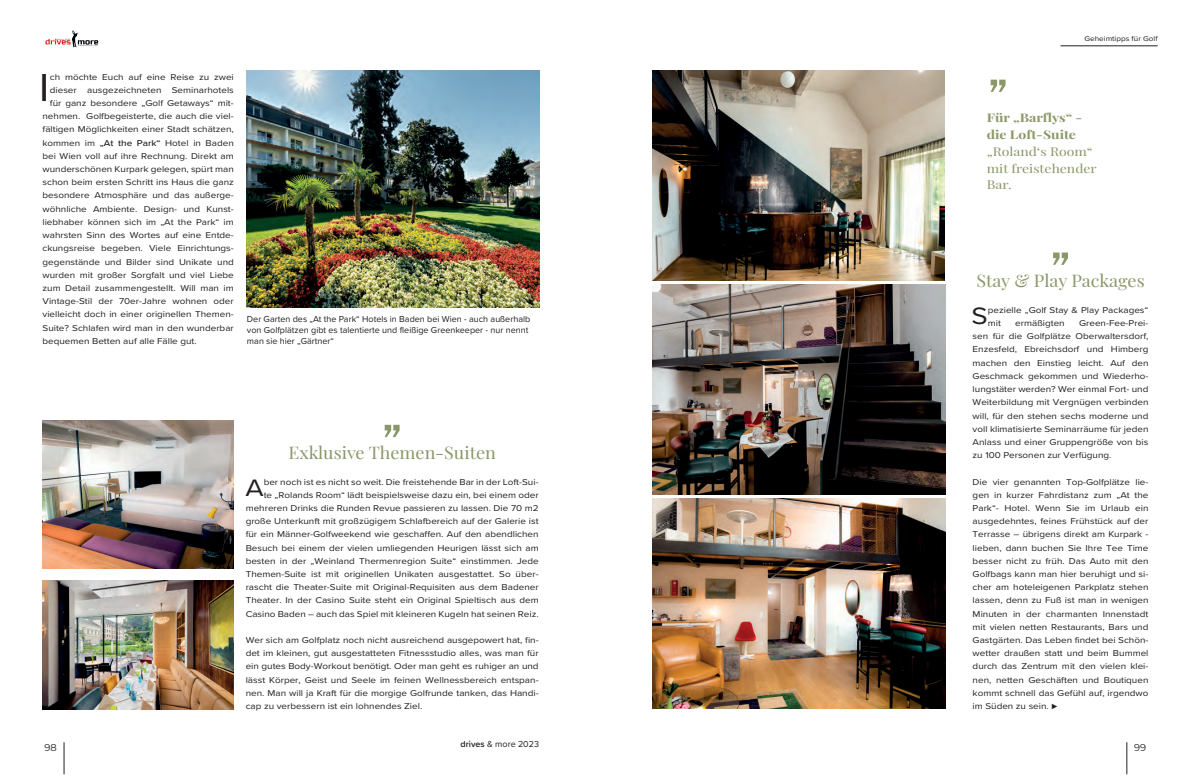
<style>
.page{position:relative;width:1191px;height:780px;background:#fff}
.page>*{position:absolute;margin:0;border:0;box-sizing:border-box;transform-origin:0 0}
.Anleser{font:500 51px "Franklin Gothic";color:#8a9768;scale:1.18 1}
.Body{font:40.5px "Proxima Nova";color:#231f20;scale:1.12 1}
.Body-2{font:24.6px "Proxima Nova";color:#231f20;scale:1.12 1}
.Playfair_UE2{font:17px "Playfair Display";color:#8a9768;scale:1.06 1}
.Herausgestelltes_Zit{font:11.9px/16.8px "Playfair Display";color:#8a9768;scale:1.18 1}
.t1{font:9.9px "Montserrat";color:#231f20}
.Bildunterschrift{font:9px/10.8px "Proxima Soft";color:#231f20}
.Body-3{font:8.8px/13.2px "Proxima Nova";color:#231f20;text-align:justify;scale:1.12 1}
.Oben_rechts{font:7.2px "Proxima Soft";color:#231f20;scale:1.13 1}
.s1{font-weight:500}
.s2{font-weight:700}
.s3{font-weight:600}
</style>
<div class="page">
<hr style="left:64px;top:742px;width:1px;height:32px;background:#231f20">
<hr style="left:1126px;top:742px;width:1px;height:32px;background:#231f20">
<img style="left:45px;top:30px;width:54px;height:18px">
<img style="left:43px;top:420px;width:191px;height:148px">
<img style="left:43px;top:580px;width:191px;height:129px">
<img style="left:652px;top:71px;width:292px;height:210px">
<img style="left:652px;top:285px;width:293px;height:209px">
<img style="left:652px;top:498px;width:293px;height:210px">
<img style="left:247px;top:71px;width:292px;height:236px">
<hr style="left:1060px;top:46px;width:97px;height:1px;background:#231f20">
<p class="Body" style="left:39px;top:57px;width:11px">I</p>
<p class="Body-3" style="left:50px;top:70px;width:166px">ch möchte Euch auf eine Reise zu zwei</p>
<p class="Body-3" style="left:50px;top:83px;width:166px">dieser ausgezeichneten Seminarhotels</p>
<p class="Body-3" style="left:50px;top:96px;width:166px">für ganz besondere „Golf Getaways“ mit-</p>
<p class="Body-3" style="left:43px;top:109px;width:172px">nehmen. Golfbegeisterte, die auch die viel-</p>
<p class="Body-3" style="left:43px;top:122px;width:172px">fältigen Möglichkeiten einer Stadt schätzen,</p>
<p class="Body-3" style="left:43px;top:136px;width:172px">kommen im <span class="s1">„At the Park“</span> Hotel in Baden</p>
<p class="Body-3" style="left:43px;top:149px;width:172px">bei Wien voll auf ihre Rechnung. Direkt am</p>
<p class="Body-3" style="left:43px;top:162px;width:172px">wunderschönen Kurpark gelegen, spürt man</p>
<p class="Body-3" style="left:43px;top:175px;width:172px">schon beim ersten Schritt ins Haus die ganz</p>
<p class="Body-3" style="left:43px;top:188px;width:172px">besondere Atmosphäre und das außerge-</p>
<p class="Body-3" style="left:43px;top:202px;width:172px">wöhnliche Ambiente. Design- und Kunst-</p>
<p class="Body-3" style="left:43px;top:215px;width:172px">liebhaber können sich im „At the Park“ im</p>
<p class="Body-3" style="left:43px;top:228px;width:172px">wahrsten Sinn des Wortes auf eine Entde-</p>
<p class="Body-3" style="left:43px;top:241px;width:172px">ckungsreise begeben. Viele Einrichtungs-</p>
<p class="Body-3" style="left:43px;top:254px;width:172px">gegenstände und Bilder sind Unikate und</p>
<p class="Body-3" style="left:43px;top:268px;width:172px">wurden mit großer Sorgfalt und viel Liebe</p>
<p class="Body-3" style="left:43px;top:281px;width:172px">zum Detail zusammengestellt. Will man im</p>
<p class="Body-3" style="left:43px;top:294px;width:172px">Vintage-Stil der 70er-Jahre wohnen oder</p>
<p class="Body-3" style="left:43px;top:307px;width:172px">vielleicht doch in einer originellen Themen-</p>
<p class="Body-3" style="left:43px;top:320px;width:172px">Suite? Schlafen wird man in den wunderbar</p>
<p class="Body-3" style="left:43px;top:334px;width:139px">bequemen Betten auf alle Fälle gut.</p>
<p class="Bildunterschrift" style="left:247px;top:313px;width:285px">Der Garten des „At the Park“ Hotels in Baden bei Wien - auch außerhalb von Golfplätzen gibt es talentierte und fleißige Greenkeeper - nur nennt man sie hier „Gärtner“</p>
<p class="Anleser" style="left:381px;top:410px;width:21px">”</p>
<p class="Playfair_UE2" style="left:288px;top:439px;width:197px">Exklusive Themen-Suiten</p>
<p class="Body-3" style="left:246px;top:474px;width:263px;text-align:right">ber noch ist es nicht so weit. Die freistehende Bar in der Loft-Sui-<br>te „Rolands Room“ lädt beispielsweise dazu ein, bei einem oder mehreren Drinks die Runden Revue passieren zu lassen. Die 70 m2 große Unterkunft mit großzügigem Schlafbereich auf der Galerie ist für ein Männer-Golfweekend wie geschaffen. Auf den abendlichen Besuch bei einem der vielen umliegenden Heurigen lässt sich am besten in der „Weinland Thermenregion Suite“ einstimmen. Jede Themen-Suite ist mit originellen Unikaten ausgestattet. So über&shy;rascht die Theater-Suite mit Original-Requisiten aus dem Badener Theater. In der Casino Suite steht ein Original Spieltisch aus dem Casino Baden – auch das Spiel mit kleineren Kugeln hat seinen Reiz.</p>
<p class="Body-3" style="left:246px;top:633px;width:263px">Wer sich am Golfplatz noch nicht ausreichend ausgepowert hat, fin&shy;det im kleinen, gut ausgestatteten Fitnessstudio alles, was man für ein gutes Body-Workout benötigt. Oder man geht es ruhiger an und lässt Körper, Geist und Seele im feinen Wellnessbereich entspan&shy;nen. Man will ja Kraft für die morgige Golfrunde tanken, das Handi&shy;cap zu verbessern ist ein lohnendes Ziel.</p>
<p class="Body-2" style="left:245px;top:469px;width:18px">A</p>
<p class="Anleser" style="left:986px;top:65px;width:21px">”</p>
<p class="Oben_rechts" style="left:1084px;top:33px;width:66px">Geheimtipps für Golf</p>
<p class="Herausgestelltes_Zit" style="left:986px;top:108px;width:95px"><span class="s2">Für „Barflys“ - die Loft-Suite </span>„Roland‘s Room“ mit freistehender<br>Bar.</p>
<p class="Anleser" style="left:1049px;top:238px;width:21px">”</p>
<p class="Playfair_UE2" style="left:976px;top:267px;width:160px">Stay &amp; Play Packages</p>
<p class="Body-2" style="left:971px;top:297px;width:16px">S</p>
<p class="Body-3" style="left:987px;top:303px;width:145px">pezielle „Golf Stay &amp; Play Packages“ mit</p>
<p class="Body-3" style="left:972px;top:316px;width:158px;text-indent:106px">Green-Fee-Prei&shy;sen für die Golfplätze Oberwaltersdorf, Enzesfeld, Ebreichsdorf und Himberg machen den Einstieg leicht. Auf den Geschmack gekommen und Wiederho&shy;lungstäter werden? Wer einmal Fort- und Weiterbildung mit Vergnügen verbinden will, für den stehen sechs moderne und voll klimatisierte Seminarräume für jeden Anlass und einer Gruppengröße von bis zu 100 Personen zur Verfügung.</p>
<p class="Body-3" style="left:972px;top:474px;width:158px">Die vier genannten Top-Golfplätze lie&shy;gen in kurzer Fahrdistanz zum „At the Park“- Hotel. Wenn Sie im Urlaub ein ausgedehntes, feines Frühstück auf der Terrasse – übrigens direkt am Kurpark - lieben, dann buchen Sie Ihre Tee Time besser nicht zu früh. Das Auto mit den Golfbags kann man hier beruhigt und si&shy;cher am hoteleigenen Parkplatz stehen lassen, denn zu Fuß ist man in wenigen Minuten in der charmanten Innenstadt mit vielen netten Restaurants, Bars und Gastgärten. Das Leben findet bei Schön&shy;wetter draußen statt und beim Bummel durch das Zentrum mit den vielen klei&shy;nen, netten Geschäften und Boutiquen kommt schnell das Gefühl auf, irgendwo im Süden zu sein. ⊲</p>
<p class="Body-3" style="left:1015px;top:316px;width:46px">ermäßigten</p>
<p class="Bildunterschrift" style="left:460px;top:737px;width:80px"><span class="s3">drives</span> &amp; more 2023</p>
<p class="t1" style="left:45px;top:741px;width:14px">98</p>
<p class="t1" style="left:1134px;top:741px;width:14px">99</p>
</div>
